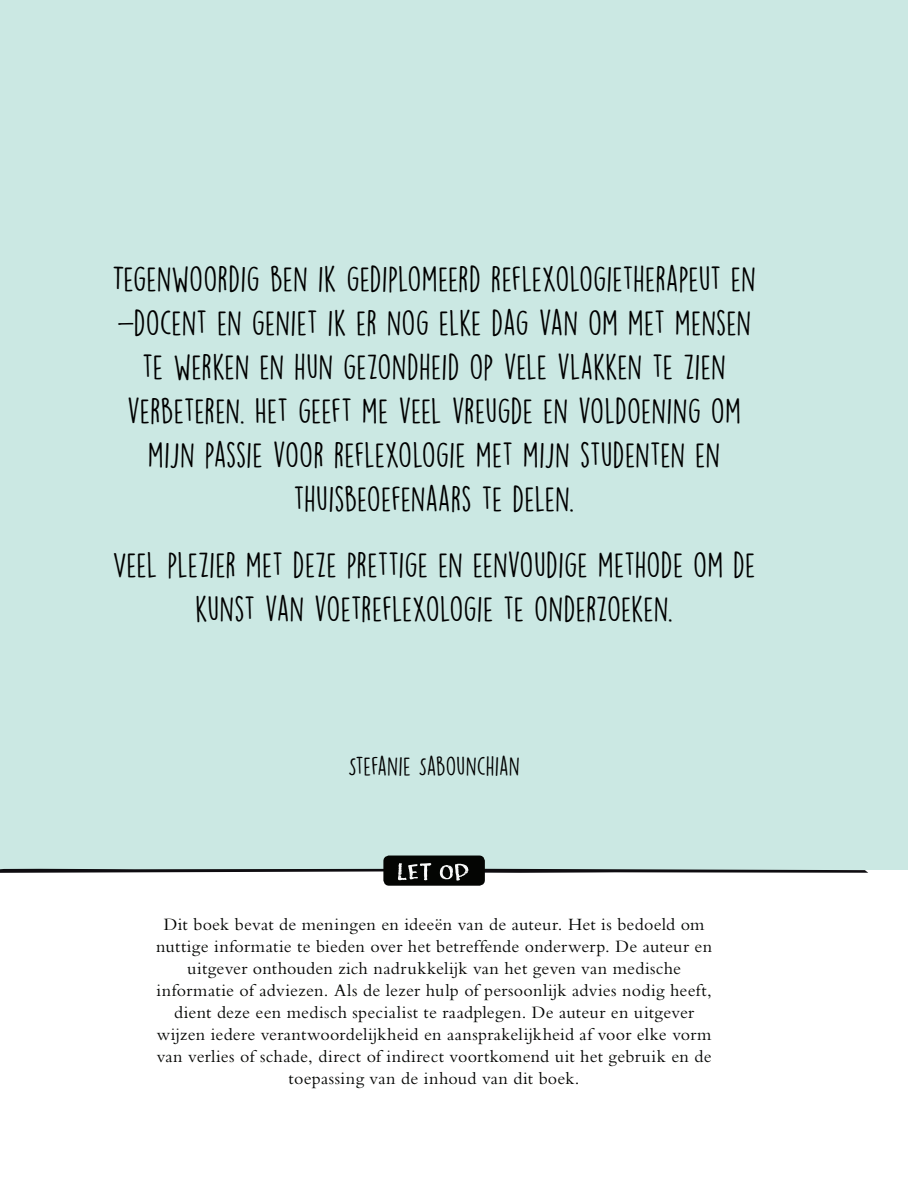
<style>
.page{position:relative;width:908px;height:1191px;background:#fff}
.page>*{position:absolute;margin:0;border:0;box-sizing:border-box;transform-origin:0 0}
.t1{font:34px "Fontbox Jeronimo Bouncy";color:#fafafa;scale:1.5 1}
.t2{font:32px/44px "DK Lemon Yellow Sun";letter-spacing:-.015em;color:#000;text-align:center}
.t3{font:24px "DK Lemon Yellow Sun";letter-spacing:-.01em;color:#000}
.t4{font:18px/22px "Bembo Std";letter-spacing:.015em;color:#040503;text-align:center}
</style>
<div class="page">
<div style="left:0;top:0;width:907px;height:870px;background:#cbe8e3"></div>
<svg style="left:0;top:868px;width:383px;height:4px"></svg>
<svg style="left:484px;top:868px;width:383px;height:5px"></svg>
<div style="left:383px;top:855px;width:101px;height:30px;background:#040503;border-radius:6px"></div>
<p class="t2" style="left:112px;top:256px;width:645px">TEGENWOORDIG BEN IK GEDIPLOMEERD REFLEXOLOGIETHERAPEUT EN -DOCENT EN GENIET IK ER NOG ELKE DAG VAN OM MET MENSEN TE WERKEN EN HUN GEZONDHEID OP VELE VLAKKEN TE ZIEN VERBETEREN. HET GEEFT ME VEEL VREUGDE EN VOLDOENING OM MIJN PASSIE VOOR REFLEXOLOGIE MET MIJN STUDENTEN EN THUISBEOEFENAARS TE DELEN.</p>
<h2 class="t2" style="left:112px;top:542px;width:644px">VEEL PLEZIER MET DEZE PRETTIGE EN EENVOUDIGE METHODE OM DE<br>KUNST VAN VOETREFLEXOLOGIE TE ONDERZOEKEN.</h2>
<h3 class="t3" style="left:348px;top:751px;width:173px">STEFANIE SABOUNCHIAN</h3>
<h1 class="t1" style="left:397px;top:856px;width:50px">LET OP</h1>
<p class="t4" style="left:156px;top:913px;width:557px">Dit boek bevat de meningen en ideeën van de auteur. Het is bedoeld om nuttige informatie te bieden over het betreffende onderwerp. De auteur en uitgever onthouden zich nadrukkelijk van het geven van medische informatie of adviezen. Als de lezer hulp of persoonlijk advies nodig heeft, dient deze een medisch specialist te raadplegen. De auteur en uitgever wijzen iedere verantwoordelijkheid en aansprakelijkheid af voor elke vorm van verlies of schade, direct of indirect voortkomend uit het gebruik en de toepassing van de inhoud van dit boek.</p>
</div>
